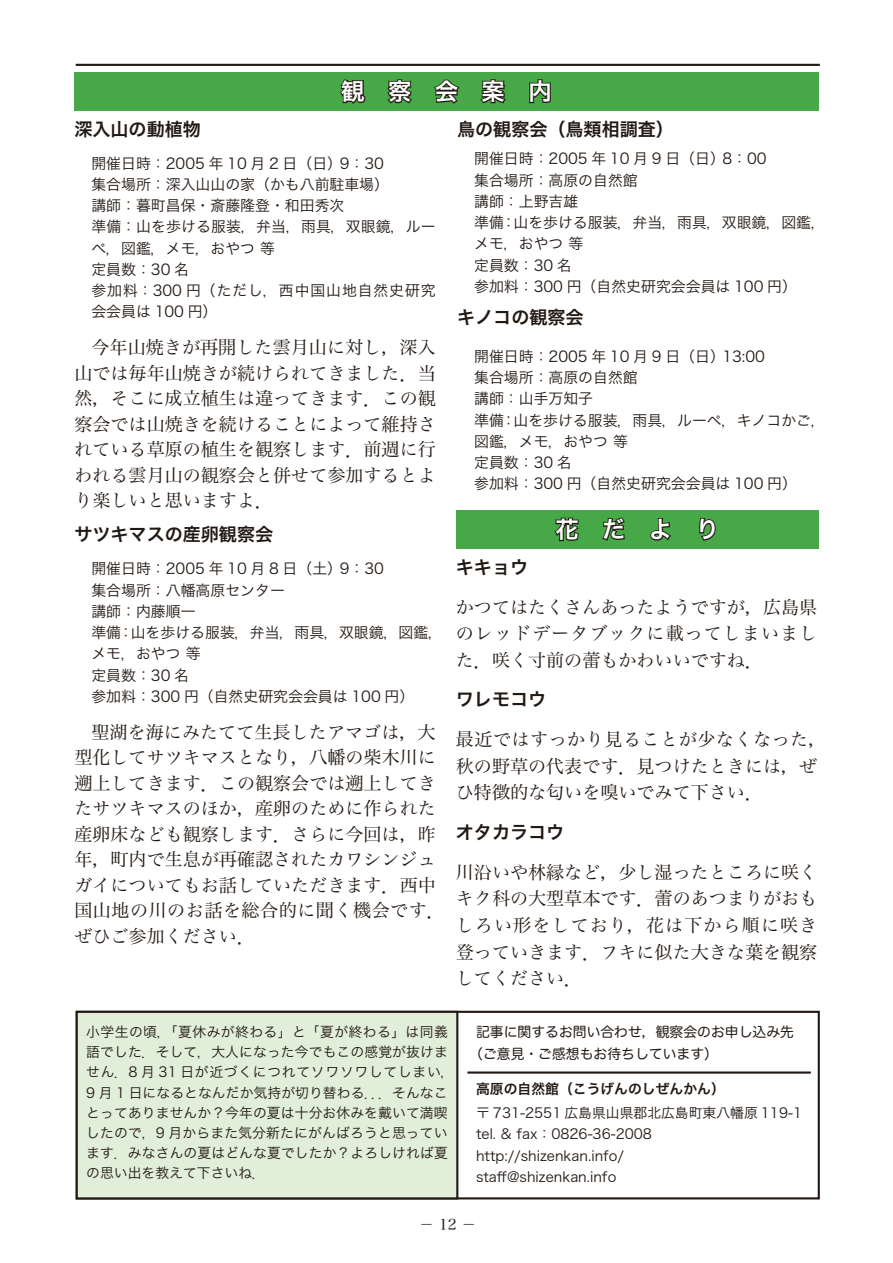
<style>
.page{position:relative;width:893px;height:1263px;background:#fff}
.page>*{position:absolute;margin:0;border:0;box-sizing:border-box;transform-origin:0 0}
.t1{font:23.4px "Hira Kaku Pro W6";color:#fff}
.活動報告__本文{font:18px/25.5px "Hira Min Pro W3";color:#221914;text-align:justify}
.おしらせ__記事本文{font:18px/26.5px "Hira Min Pro W3";color:#221914;text-align:justify}
.活動報告_記事タイトル{font:18px "Hira Kaku Pro W6";color:#221914}
.おしらせ__記事タイトル{font:18px "Hira Kaku Pro W6";color:#221914}
.活動報告__基本情報{font:14.85px/21.3px "Hira Kaku Pro W3";color:#221914}
.活動報告__基本情報-2{font:14.85px/21.3px "Hira Kaku Pro W3";letter-spacing:.06em;color:#221914}
.t2{font:14.85px "Hira Min Pro W3";color:#221914}
.t3{font:13.8px/20.2px "Hira Kaku Pro W3";letter-spacing:.005em;color:#221914}
.t4{font:13.8px "Hira Maru Pro W4";color:#221914}
.t5{font:13.8px "Hira Kaku Pro W6";color:#221914}
</style>
<div class="page">
<hr style="left:76px;top:64px;width:744px;height:2px;background:#221914">
<div style="left:77px;top:1012px;width:380px;height:186px;background:#e1eeda"></div>
<div style="left:76px;top:1011px;width:382px;height:188px;border:2px solid #221914"></div>
<hr style="left:467px;top:1071px;width:344px;height:2px;background:#221914">
<div style="left:74px;top:72px;width:745px;height:39px;background:#46a846"></div>
<svg style="left:340px;top:79px;width:26px;height:25px"></svg>
<svg style="left:387px;top:79px;width:25px;height:25px"></svg>
<svg style="left:434px;top:79px;width:26px;height:25px"></svg>
<svg style="left:480px;top:79px;width:26px;height:25px"></svg>
<svg style="left:529px;top:79px;width:22px;height:25px"></svg>
<div style="left:456px;top:510px;width:363px;height:39px;background:#46a846"></div>
<svg style="left:554px;top:517px;width:25px;height:25px"></svg>
<svg style="left:602px;top:517px;width:23px;height:24px"></svg>
<svg style="left:650px;top:518px;width:21px;height:23px"></svg>
<svg style="left:699px;top:517px;width:17px;height:24px"></svg>
<p class="t1" style="left:341px;top:70px;width:212px">観　察　会　案　内</p>
<p class="活動報告_記事タイトル" style="left:74px;top:112px;width:128px">深入山の動植物</p>
<p class="活動報告__基本情報" style="left:91px;top:151px;width:294px">開催日時：2005 年 10 月 2 日（日）9：30</p>
<p class="活動報告__基本情報" style="left:91px;top:173px;width:299px">集合場所：深入山山の家（かも八前駐車場）</p>
<p class="活動報告__基本情報" style="left:91px;top:194px;width:254px">講師：暮町昌保・斎藤隆登・和田秀次</p>
<p class="活動報告__基本情報" style="left:91px;top:215px;width:346px">準備：山を歩ける服装，弁当，雨具，双眼鏡，ルーペ，図鑑，メモ，おやつ 等</p>
<p class="活動報告__基本情報" style="left:91px;top:258px;width:99px">定員数：30 名</p>
<p class="活動報告__基本情報-2" style="left:91px;top:279px;width:346px">参加料：300 円（ただし，西中国山地自然史研究会会員は 100 円）</p>
<p class="活動報告__本文" style="left:74px;top:333px;width:363px;text-indent:17px">今年山焼きが再開した雲月山に対し，深入山では毎年山焼きが続けられてきました．当然，そこに成立植生は違ってきます．この観察会では山焼きを続けることによって維持されている草原の植生を観察します．前週に行われる雲月山の観察会と併せて参加するとより楽しいと思いますよ．</p>
<p class="活動報告_記事タイトル" style="left:74px;top:518px;width:200px">サツキマスの産卵観察会</p>
<p class="活動報告__基本情報" style="left:91px;top:557px;width:294px">開催日時：2005 年 10 月 8 日（土）9：30</p>
<p class="活動報告__基本情報" style="left:91px;top:578px;width:195px">集合場所：八幡高原センター</p>
<p class="活動報告__基本情報" style="left:91px;top:600px;width:106px">講師：内藤順一</p>
<p class="活動報告__基本情報" style="left:91px;top:621px;width:353px">準備：山を歩ける服装，弁当，雨具，双眼鏡，図鑑，メモ，おやつ 等</p>
<p class="活動報告__基本情報" style="left:91px;top:663px;width:99px">定員数：30 名</p>
<p class="活動報告__基本情報" style="left:91px;top:685px;width:324px">参加料：300 円（自然史研究会会員は 100 円）</p>
<p class="活動報告__本文" style="left:74px;top:718px;width:372px;text-align:left;text-indent:17px">聖湖を海にみたてて生長したアマゴは，大型化してサツキマスとなり，八幡の柴木川に遡上してきます．この観察会では遡上してきたサツキマスのほか，産卵のために作られた産卵床なども観察します．さらに今回は，昨年，町内で生息が再確認されたカワシンジュガイについてもお話していただきます．西中国山地の川のお話を総合的に聞く機会です．ぜひご参加ください．</p>
<p class="活動報告_記事タイトル" style="left:457px;top:112px;width:218px">鳥の観察会（鳥類相調査）</p>
<p class="活動報告__基本情報" style="left:474px;top:147px;width:294px">開催日時：2005 年 10 月 9 日（日）8：00</p>
<p class="活動報告__基本情報" style="left:474px;top:168px;width:165px">集合場所：高原の自然館</p>
<p class="活動報告__基本情報" style="left:474px;top:190px;width:106px">講師：上野吉雄</p>
<p class="活動報告__基本情報" style="left:474px;top:211px;width:353px">準備：山を歩ける服装，弁当，雨具，双眼鏡，図鑑，メモ，おやつ 等</p>
<p class="活動報告__基本情報" style="left:474px;top:253px;width:99px">定員数：30 名</p>
<p class="活動報告__基本情報" style="left:474px;top:275px;width:324px">参加料：300 円（自然史研究会会員は 100 円）</p>
<p class="活動報告_記事タイトル" style="left:457px;top:301px;width:128px">キノコの観察会</p>
<p class="活動報告__基本情報" style="left:474px;top:344px;width:292px">開催日時：2005 年 10 月 9 日（日）13:00</p>
<p class="活動報告__基本情報" style="left:474px;top:366px;width:165px">集合場所：高原の自然館</p>
<p class="活動報告__基本情報" style="left:474px;top:387px;width:121px">講師：山手万知子</p>
<p class="活動報告__基本情報" style="left:474px;top:408px;width:353px">準備：山を歩ける服装，雨具，ルーペ，キノコかご，図鑑，メモ，おやつ 等</p>
<p class="活動報告__基本情報" style="left:474px;top:451px;width:99px">定員数：30 名</p>
<p class="活動報告__基本情報" style="left:474px;top:472px;width:324px">参加料：300 円（自然史研究会会員は 100 円）</p>
<p class="t1" style="left:555px;top:508px;width:165px">花　だ　よ　り</p>
<p class="おしらせ__記事タイトル" style="left:456px;top:550px;width:74px">キキョウ</p>
<p class="おしらせ__記事本文" style="left:456px;top:592px;width:363px">かつてはたくさんあったようですが，広島県のレッドデータブックに載ってしまいました．咲く寸前の蕾もかわいいですね．</p>
<p class="おしらせ__記事タイトル" style="left:456px;top:683px;width:92px">ワレモコウ</p>
<p class="おしらせ__記事本文" style="left:456px;top:725px;width:372px;text-align:left">最近ではすっかり見ることが少なくなった，秋の野草の代表です．見つけたときには，ぜひ特徴的な匂いを嗅いでみて下さい．</p>
<p class="おしらせ__記事タイトル" style="left:456px;top:816px;width:110px">オタカラコウ</p>
<p class="おしらせ__記事本文" style="left:456px;top:857px;width:363px">川沿いや林縁など，少し湿ったところに咲くキク科の大型草本です．蕾のあつまりがおもしろい形をしており，花は下から順に咲き登っていきます．フキに似た大きな葉を観察してください．</p>
<p class="t3" style="left:86px;top:1020px;width:370px">小学生の頃，「夏休みが終わる」と「夏が終わる」は同義語でした．そして，大人になった今でもこの感覚が抜けません．8 月 31 日が近づくにつれてソワソワしてしまい，<br>9 月 1 日になるとなんだか気持が切り替わる．．．そんなことってありませんか？今年の夏は十分お休みを戴いて満喫したので，9 月からまた気分新たにがんばろうと思っています．みなさんの夏はどんな夏でしたか？よろしければ夏の思い出を教えて下さいね．</p>
<p class="t4" style="left:476px;top:1020px;width:319px">記事に関するお問い合わせ，観察会のお申し込み先</p>
<p class="t4" style="left:469px;top:1042px;width:250px">（ご意見・ご感想もお待ちしています）</p>
<p class="t5" style="left:476px;top:1076px;width:250px">高原の自然館（こうげんのしぜんかん）</p>
<p class="t3" style="left:476px;top:1102px;width:328px">〒 731-2551 広島県山県郡北広島町東八幡原 119-1</p>
<p class="t3" style="left:476px;top:1123px;width:177px">tel. &amp; fax：0826-36-2008</p>
<p class="t3" style="left:476px;top:1144px;width:150px">http://shizenkan.info/</p>
<p class="t3" style="left:476px;top:1166px;width:142px">staff@shizenkan.info</p>
<p class="t2" style="left:419px;top:1211px;width:59px">－ 12 －</p>
</div>
